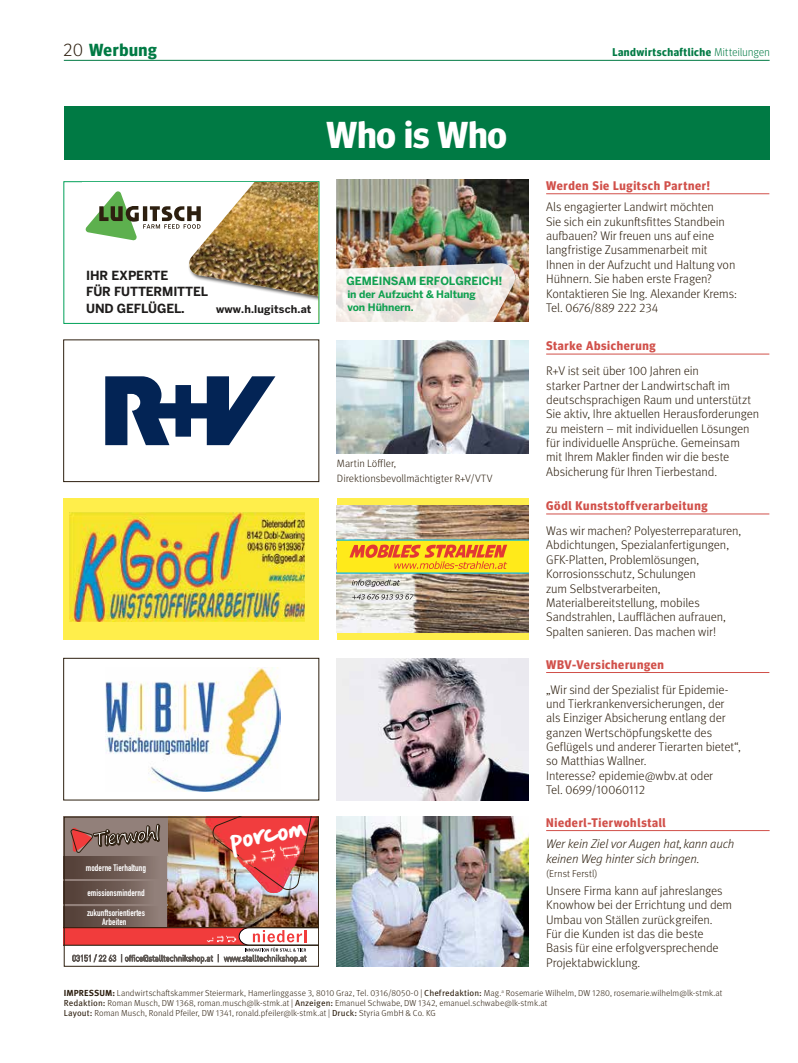
<style>
.page{position:relative;width:798px;height:1063px;background:#fff}
.page>*{position:absolute;margin:0;border:0;box-sizing:border-box;transform-origin:0 0}
.t1{font:700 37.5px "Meta Head OT";color:#fff}
.t2{font:25.75px "Hand Of Sean";color:#fff}
.t3{font:700 18.62px "Segoe Print";color:#2d1f0f;scale:.91 1}
.t4{font:700 17.5px "Meta Headline Pro";letter-spacing:.035em;color:#007a44}
.t5{font:300 12.5px/14.4px "Meta Pro";letter-spacing:-.01em;color:#2d1f0f}
.t6{font:700 12.5px "Meta Headline Pro";letter-spacing:.055em;color:#d1504a}
.t7{font:italic 300 12.5px/14.4px "Meta Pro";letter-spacing:-.01em;color:#2d1f0f}
.t8{font:700 12.5px/16.4px "Benton Sans";letter-spacing:-.01em;color:#1e1c1b}
.t9{font:700 11.25px "Meta Headline Pro";letter-spacing:.045em;color:#007a44}
.t10{font:700 11.25px "Benton Sans";letter-spacing:-.01em;color:#10a050}
.t11{font:300 10.62px/14.4px "Meta Pro";color:#2d1f0f}
.t12{font:700 10.62px "Benton Sans";letter-spacing:.015em;color:#1e1c1b}
.t13{font:700 10.25px/12.2px "Benton Sans";letter-spacing:-.01em;color:#10a050}
.t14{font:300 10px "Meta Pro";letter-spacing:.01em;color:#2d1f0f}
.t15{font:9.38px/20.4px "DIN Engschrift Std";color:#fff}
.t16{font:300 8.75px/10px "Meta Pro";letter-spacing:.005em;color:#2d1f0f}
.t17{font:300 8.62px "DIN";color:#655f5b;scale:.9 1}
.s1{font-weight:300;color:#2d1f0f}
.s2{font-weight:300}
.s3{font-weight:700}
.s4{font-weight:400}
</style>
<div class="page">
<hr style="left:64px;top:60px;width:705px;height:1px;background:#007a44">
<img style="left:337px;top:817px;width:191px;height:150px">
<hr style="left:546px;top:830px;width:223px;height:1px;background:#d1504a">
<img style="left:167px;top:819px;width:150px;height:108px">
<img style="left:203px;top:819px;width:114px;height:76px">
<img style="left:240px;top:841px;width:63px;height:25px">
<svg style="left:64px;top:817px;width:103px;height:120px;background:#76635c"></svg>
<svg style="left:71px;top:824px;width:88px;height:29px;background:#906f68"></svg>
<div style="left:64px;top:928px;width:255px;height:17px;background:#f13c3c"></div>
<img style="left:206px;top:935px;width:31px;height:8px">
<svg style="left:238px;top:928px;width:79px;height:24px"></svg>
<hr style="left:64px;top:927px;width:255px;height:1px;background:#2d1f0f">
<hr style="left:64px;top:945px;width:255px;height:1px;background:#2d1f0f">
<div style="left:64px;top:817px;width:255px;height:150px;border:1px solid #2d1f0f"></div>
<div style="left:64px;top:106px;width:705px;height:54px;background:#007a44"></div>
<img style="left:337px;top:506px;width:191px;height:126px">
<svg style="left:337px;top:540px;width:191px;height:34px;background:#e9bc2c"></svg>
<svg style="left:351px;top:580px;width:49px;height:7px"></svg>
<svg style="left:352px;top:594px;width:61px;height:6px"></svg>
<hr style="left:546px;top:514px;width:223px;height:1px;background:#d1504a">
<div style="left:64px;top:498px;width:255px;height:142px;background:#ffee4b"></div>
<div style="left:337px;top:498px;width:191px;height:7px;background:#ffee4b"></div>
<div style="left:337px;top:634px;width:191px;height:6px;background:#ffee4b"></div>
<img style="left:69px;top:513px;width:235px;height:108px">
<hr style="left:546px;top:672px;width:223px;height:1px;background:#d1504a">
<img style="left:337px;top:659px;width:191px;height:141px">
<img style="left:105px;top:668px;width:175px;height:123px">
<div style="left:63px;top:658px;width:256px;height:142px;border:1px solid #2d1f0f"></div>
<hr style="left:546px;top:354px;width:223px;height:1px;background:#d1504a">
<img style="left:337px;top:340px;width:191px;height:113px">
<svg style="left:105px;top:376px;width:170px;height:69px"></svg>
<div style="left:63px;top:340px;width:256px;height:142px;border:1px solid #2d1f0f"></div>
<hr style="left:546px;top:193px;width:223px;height:1px;background:#d1504a">
<img style="left:82px;top:182px;width:237px;height:142px">
<img style="left:337px;top:180px;width:191px;height:142px">
<svg style="left:337px;top:263px;width:178px;height:59px"></svg>
<h3 class="t4" style="left:64px;top:37px;width:94px"><span class="s1">20</span> Werbung</h3>
<p class="t9" style="left:612px;top:44px;width:159px">Landwirtschaftliche <span class="s2">Mitteilungen</span></p>
<h1 class="t1" style="left:326px;top:113px;width:182px">Who is Who</h1>
<p class="t8" style="left:86px;top:267px;width:123px">IHR EXPERTE<br>FÜR FUTTERMITTEL<br>UND GEFLÜGEL.</p>
<p class="t12" style="left:216px;top:303px;width:97px">www.h.lugitsch.at</p>
<p class="t10" style="left:346px;top:274px;width:157px">GEMEINSAM ERFOLGREICH!</p>
<p class="t13" style="left:347px;top:288px;width:130px">in der Aufzucht &amp; Haltung von Hühnern.</p>
<p class="t11" style="left:337px;top:456px;width:157px">Martin Löffler,<br>Direktionsbevollmächtigter R+V/VTV</p>
<h3 class="t3" style="left:93px;top:823px;width:74px;rotate:-5deg">Tierwohl</h3>
<p class="t15" style="left:86px;top:858px;width:62px">moderne Tierhaltung</p>
<p class="t15" style="left:87px;top:882px;width:59px">emissionsmindernd zukunftsorientiertes</p>
<p class="t15" style="left:102px;top:911px;width:26px">Arbeiten</p>
<h2 class="t2" style="left:226px;top:815px;width:79px;rotate:-9deg">porcom</h2>
<p class="t17" style="left:72px;top:953px;width:262px">03151 / 22 63 | office@stalltechnikshop.at | www.stalltechnikshop.at</p>
<p class="t6" style="left:546px;top:176px;width:165px">Werden Sie Lugitsch Partner!</p>
<p class="t5" style="left:546px;top:199px;width:192px">Als engagierter Landwirt möchten<br>Sie sich ein zukunftsfittes Standbein aufbauen? Wir freuen uns auf eine langfristige Zusammenarbeit mit Ihnen in der Aufzucht und Haltung von Hühnern. Sie haben erste Fragen?<br>Kontaktieren Sie Ing. Alexander Krems:<br>Tel. 0676/889 222 234</p>
<p class="t6" style="left:546px;top:336px;width:111px">Starke Absicherung</p>
<p class="t5" style="left:546px;top:363px;width:214px">R+V ist seit über 100 Jahren ein<br>starker Partner der Landwirtschaft im deutschsprachigen Raum und unterstützt Sie aktiv, Ihre aktuellen Herausforderungen zu meistern – mit individuellen Lösungen für individuelle Ansprüche. Gemeinsam<br>mit Ihrem Makler finden wir die beste Absicherung für Ihren Tierbestand.</p>
<p class="t6" style="left:546px;top:496px;width:163px">Gödl Kunststoffverarbeitung</p>
<p class="t5" style="left:546px;top:523px;width:196px">Was wir machen? Polyesterreparaturen, Abdichtungen, Spezialanfertigungen, GFK-Platten, Problemlösungen, Korrosionsschutz, Schulungen<br>zum Selbstverarbeiten, Materialbereitstellung, mobiles Sandstrahlen, Laufflächen aufrauen, Spalten sanieren. Das machen wir!</p>
<p class="t6" style="left:546px;top:654px;width:119px">WBV-Versicherungen</p>
<p class="t5" style="left:546px;top:681px;width:196px">„Wir sind der Spezialist für Epidemie&shy;und Tierkrankenversicherungen, der als Einziger Absicherung entlang der ganzen Wertschöpfungskette des Geflügels und anderer Tierarten bietet“, so Matthias Wallner.<br>Interesse? epidemie@wbv.at oder<br>Tel. 0699/10060112</p>
<p class="t6" style="left:546px;top:812px;width:121px">Niederl-Tierwohlstall</p>
<p class="t7" style="left:546px;top:836px;width:190px">Wer kein Ziel vor Augen hat, kann auch keinen Weg hinter sich bringen.</p>
<p class="t14" style="left:546px;top:866px;width:53px">(Ernst Ferstl)</p>
<p class="t5" style="left:546px;top:883px;width:187px">Unsere Firma kann auf jahreslanges<br>Knowhow bei der Errichtung und dem<br>Umbau von Ställen zurückgreifen.<br>Für die Kunden ist das die beste<br>Basis für eine erfolgversprechende<br>Projektabwicklung.</p>
<p class="t16" style="left:64px;top:987px;width:659px"><span class="s3">IMPRESSUM:</span> Landwirtschaftskammer Steiermark, Hamerlinggasse 3, 8010 Graz, Tel. 0316/8050-0 | <span class="s4">Chefredaktion:</span> Mag.<sup>a</sup> Rosemarie Wilhelm, DW 1280, rosemarie.wilhelm@lk-stmk.at<br><span class="s4">Redaktion:</span> Roman Musch, DW 1368, roman.musch@lk-stmk.at | <span class="s4">Anzeigen:</span> Emanuel Schwabe, DW 1342, emanuel.schwabe@lk-stmk.at<br><span class="s4">Layout:</span> Roman Musch, Ronald Pfeiler, DW 1341, ronald.pfeiler@lk-stmk.at | <span class="s4">Druck:</span> Styria GmbH &amp; Co. KG</p>
</div>
